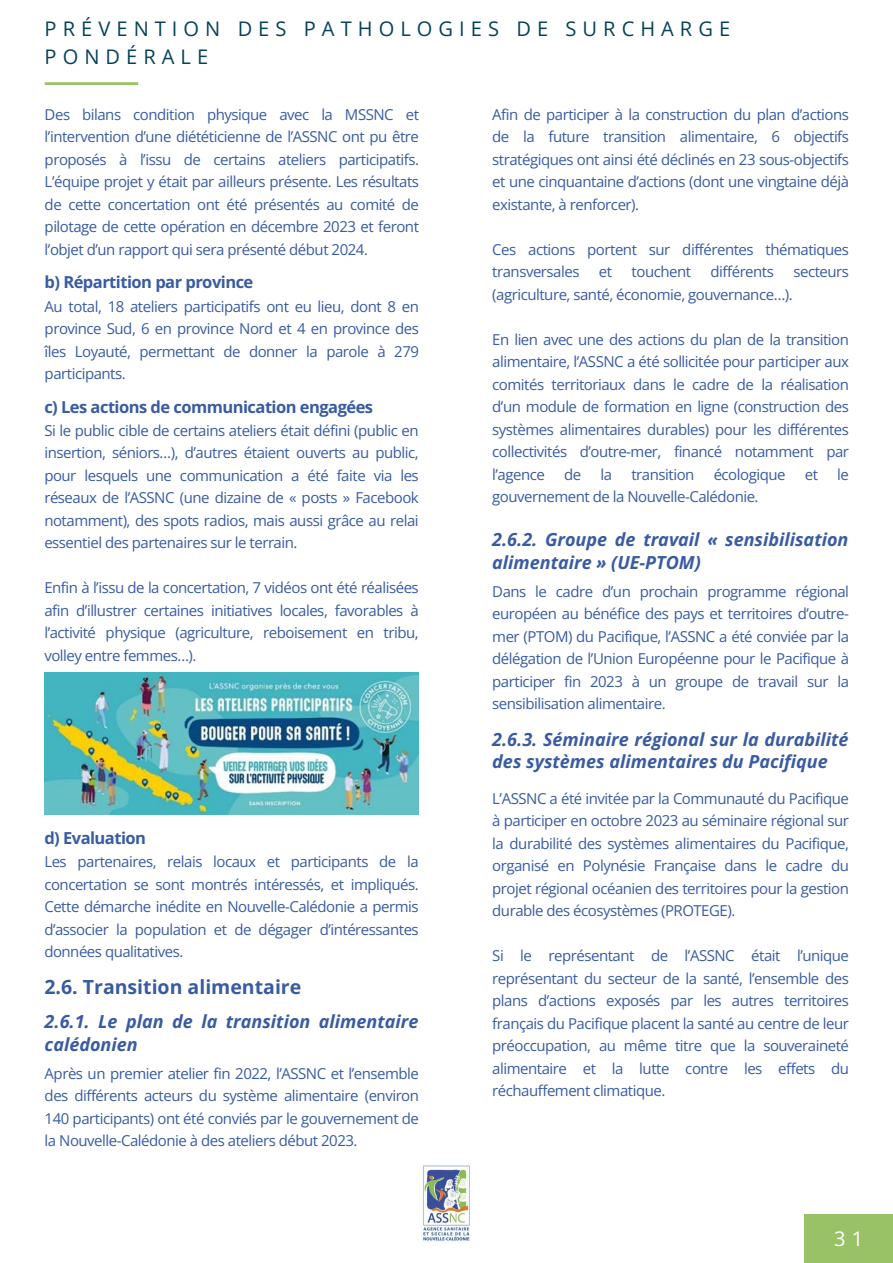
<style>
.page{position:relative;width:893px;height:1263px;background:#fff}
.page>*{position:absolute;margin:0;border:0;box-sizing:border-box;transform-origin:0 0}
.t1{font:20.1px/28.1px "Open Sans";letter-spacing:.3em;color:#064259}
.t2{font:20.1px "Open Sans";color:#fff}
.t3{font:700 19.5px "Open Sans";color:#395ba2}
.t4{font:italic 700 18px/22.5px "Open Sans";color:#395ba2}
.t5{font:700 16.5px "Open Sans";letter-spacing:-.03em;color:#395ba2}
.t6{font:15px/22.5px "Open Sans";letter-spacing:-.03em;color:#395ba2;text-align:justify}
</style>
<div class="page">
<img style="left:418px;top:1165px;width:53px;height:78px">
<hr style="left:45px;top:82px;width:93px;height:3px;background:#99c266">
<img style="left:44px;top:673px;width:374px;height:141px">
<div style="left:804px;top:1215px;width:89px;height:48px;background:#99c266"></div>
<h1 class="t1" style="left:45px;top:14px;width:687px">PRÉVENTION DES PATHOLOGIES DE SURCHARGE<br>PONDÉRALE</h1>
<p class="t6" style="left:45px;top:103px;width:376px">Des bilans condition physique avec la MSSNC et l’intervention d’une diététicienne de l’ASSNC ont pu être proposés à l’issu de certains ateliers participatifs.<br>L’équipe projet y était par ailleurs présente. Les résultats de cette concertation ont été présentés au comité de pilotage de cette opération en décembre 2023 et feront l’objet d’un rapport qui sera présenté début 2024.</p>
<p class="t5" style="left:45px;top:271px;width:210px">b) Répartition par province</p>
<p class="t6" style="left:45px;top:294px;width:376px">Au total, 18 ateliers participatifs ont eu lieu, dont 8 en province Sud, 6 en province Nord et 4 en province des îles Loyauté, permettant de donner la parole à 279 participants.</p>
<p class="t5" style="left:44px;top:395px;width:330px">c) Les actions de communication engagées</p>
<p class="t6" style="left:44px;top:418px;width:376px">Si le public cible de certains ateliers était défini (public en insertion, séniors…), d’autres étaient ouverts au public, pour lesquels une communication a été faite via les réseaux de l’ASSNC (une dizaine de « posts » Facebook notamment), des spots radios, mais aussi grâce au relai essentiel des partenaires sur le terrain.</p>
<p class="t6" style="left:44px;top:576px;width:376px">Enfin à l’issu de la concertation, 7 vidéos ont été réalisées afin d’illustrer certaines initiatives locales, favorables à l’activité physique (agriculture, reboisement en tribu, volley entre femmes…).</p>
<p class="t5" style="left:44px;top:827px;width:103px">d) Evaluation</p>
<p class="t6" style="left:44px;top:850px;width:376px">Les partenaires, relais locaux et participants de la concertation se sont montrés intéressés, et impliqués.<br>Cette démarche inédite en Nouvelle-Calédonie a permis d’associer la population et de dégager d’intéressantes données qualitatives.</p>
<h2 class="t3" style="left:44px;top:973px;width:258px">2.6. Transition alimentaire</h2>
<p class="t4" style="left:45px;top:1010px;width:375px">2.6.1. Le plan de la transition alimentaire calédonien</p>
<p class="t6" style="left:45px;top:1061px;width:376px">Après un premier atelier fin 2022, l’ASSNC et l’ensemble des différents acteurs du système alimentaire (environ 140 participants) ont été conviés par le gouvernement de la Nouvelle-Calédonie à des ateliers début 2023.</p>
<p class="t6" style="left:492px;top:103px;width:358px">Afin de participer à la construction du plan d’actions de la future transition alimentaire, 6 objectifs stratégiques ont ainsi été déclinés en 23 sous-objectifs et une cinquantaine d’actions (dont une vingtaine déjà existante, à renforcer).</p>
<p class="t6" style="left:492px;top:238px;width:358px">Ces actions portent sur différentes thématiques transversales</p>
<p class="t6" style="left:599px;top:260px;width:15px">et</p>
<p class="t6" style="left:631px;top:260px;width:61px">touchent</p>
<p class="t6" style="left:710px;top:260px;width:65px">différents</p>
<p class="t6" style="left:793px;top:260px;width:57px">secteurs</p>
<p class="t6" style="left:492px;top:283px;width:302px">(agriculture, santé, économie, gouvernance…).</p>
<p class="t6" style="left:492px;top:328px;width:358px">En lien avec une des actions du plan de la transition alimentaire, l’ASSNC a été sollicitée pour participer aux comités territoriaux dans le cadre de la réalisation d’un module de formation en ligne (construction des systèmes alimentaires durables) pour les différentes collectivités d’outre-mer, financé notamment par l’agence</p>
<p class="t6" style="left:564px;top:463px;width:19px">de</p>
<p class="t6" style="left:600px;top:463px;width:13px">la</p>
<p class="t6" style="left:631px;top:463px;width:64px">transition</p>
<p class="t6" style="left:713px;top:463px;width:73px">écologique</p>
<p class="t6" style="left:804px;top:463px;width:15px">et</p>
<p class="t6" style="left:837px;top:463px;width:13px">le</p>
<p class="t6" style="left:492px;top:485px;width:268px">gouvernement de la Nouvelle-Calédonie.</p>
<p class="t4" style="left:492px;top:528px;width:358px">2.6.2. Groupe de travail « sensibilisation alimentaire » (UE-PTOM)</p>
<p class="t6" style="left:492px;top:580px;width:358px">Dans le cadre d’un prochain programme régional européen au bénéfice des pays et territoires d’outre&shy;mer (PTOM) du Pacifique, l’ASSNC a été conviée par la délégation de l’Union Européenne pour le Pacifique à participer fin 2023 à un groupe de travail sur la sensibilisation alimentaire.</p>
<p class="t4" style="left:492px;top:728px;width:358px">2.6.3. Séminaire régional sur la durabilité des systèmes alimentaires du Pacifique</p>
<p class="t6" style="left:492px;top:787px;width:358px">L’ASSNC a été invitée par la Communauté du Pacifique à participer en octobre 2023 au séminaire régional sur la durabilité des systèmes alimentaires du Pacifique, organisé en Polynésie Française dans le cadre du projet régional océanien des territoires pour la gestion durable des écosystèmes (PROTEGE).</p>
<p class="t6" style="left:492px;top:944px;width:358px">Si le représentant de l’ASSNC était l’unique représentant du secteur de la santé, l’ensemble des plans d’actions exposés par les autres territoires français du Pacifique placent la santé au centre de leur préoccupation, au même titre que la souveraineté alimentaire et la lutte contre les effets du réchauffement climatique.</p>
<h1 class="t2" style="left:834px;top:1225px;width:31px">3 1</h1>
</div>
